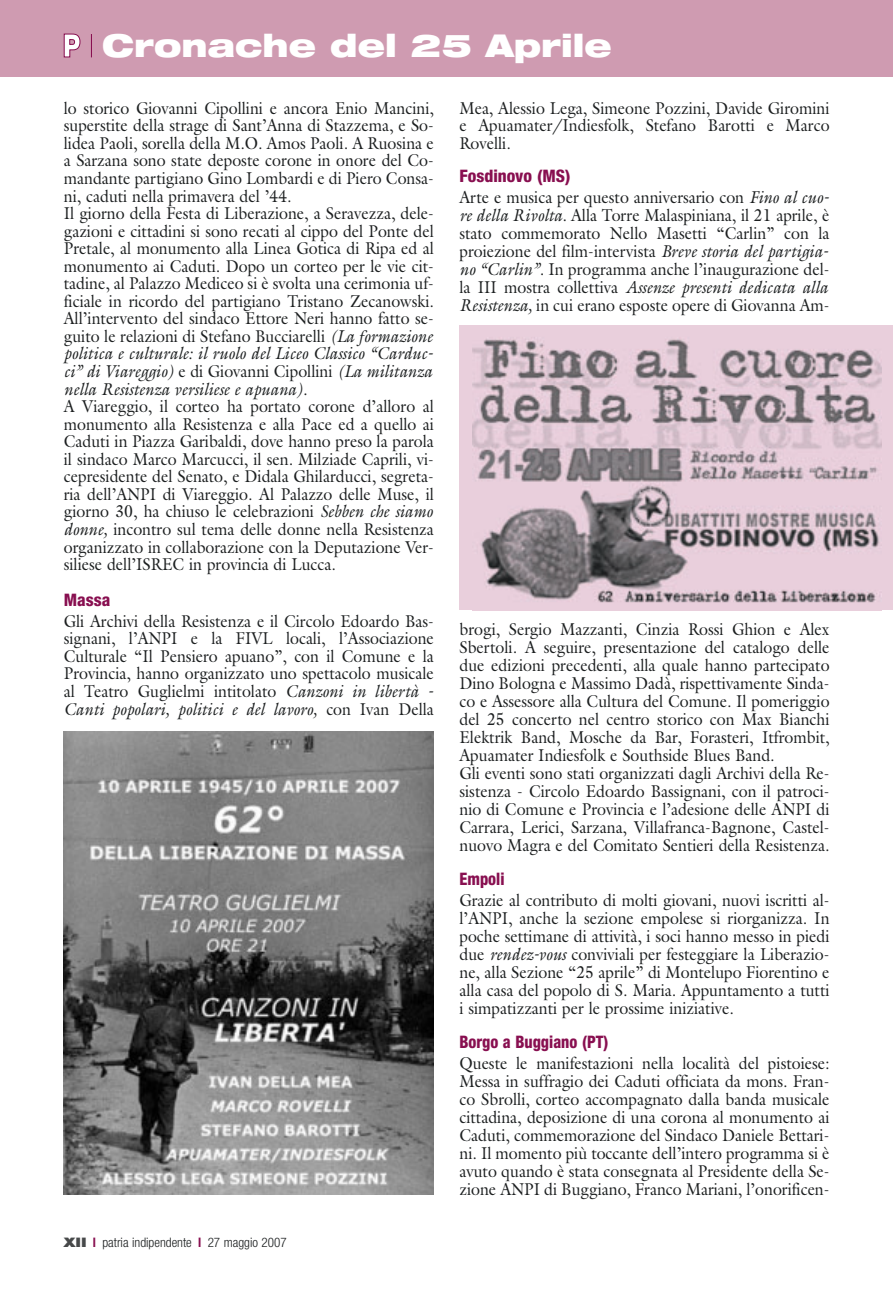
<style>
.page{position:relative;width:893px;height:1296px;background:#fff}
.page>*{position:absolute;margin:0;border:0;box-sizing:border-box;transform-origin:0 0}
.t1{font:900 expanded 31.5px "Helvetica Neue";color:#fff}
.t2{font:17.25px/17.5px "Galliard";color:#1c1f20;text-align:justify;scale:.92 1}
.t3{font:800 condensed 17.25px "Helvetica Neue";color:#880f50;scale:.92 1}
.t4{font:800 condensed 17.25px "Helvetica Neue";color:#880f50}
.t5{font:300 condensed 13.2px "Helvetica Neue";color:#1c1f20}
.s1{font-style:italic}
.s2{font-weight:900;font-stretch:expanded;color:#47494a}
.s3{font-weight:700;color:#880f50}
</style>
<div class="page">
<div style="left:0;top:0;width:892px;height:77px;background:#cf9bb1"></div>
<svg style="left:91px;top:34px;width:1px;height:23px"></svg>
<svg style="left:63px;top:33px;width:18px;height:25px"></svg>
<img style="left:64px;top:731px;width:370px;height:464px">
<div style="left:459px;top:325px;width:433px;height:285px;background:#e9cfdc"></div>
<img style="left:472px;top:339px;width:409px;height:264px">
<h1 class="t1" style="left:102px;top:34px;width:511px">Cronache del 25 Aprile</h1>
<p class="t2" style="left:64px;top:101px;width:404px;text-align:left">lo storico Giovanni Cipollini e ancora Enio Mancini, superstite della strage di Sant’Anna di Stazzema, e So&shy;lidea Paoli, sorella della M.O. Amos Paoli. A Ruosina e a Sarzana sono state deposte corone in onore del Co&shy;mandante partigiano Gino Lombardi e di Piero Consa&shy;ni, caduti nella primavera del ’44.<br>Il giorno della Festa di Liberazione, a Seravezza, dele&shy;gazioni e cittadini si sono recati al cippo del Ponte del Pretale, al monumento alla Linea Gotica di Ripa ed al monumento ai Caduti. Dopo un corteo per le vie cit&shy;tadine, al Palazzo Mediceo si è svolta una cerimonia uf&shy;ficiale in ricordo del partigiano Tristano Zecanowski.<br>All’intervento del sindaco Ettore Neri hanno fatto se&shy;guito le relazioni di Stefano Bucciarelli <span class="s1">(La formazione politica e culturale: il ruolo del Liceo Classico “Carduc&shy;ci” di Viareggio)</span> e di Giovanni Cipollini <span class="s1">(La militanza nella Resistenza versiliese e apuana).</span></p>
<p class="t2" style="left:64px;top:399px;width:404px">A Viareggio, il corteo ha portato corone d’alloro al monumento alla Resistenza e alla Pace ed a quello ai Caduti in Piazza Garibaldi, dove hanno preso la parola il sindaco Marco Marcucci, il sen. Milziade Caprili, vi&shy;cepresidente del Senato, e Didala Ghilarducci, segreta&shy;ria dell’ANPI di Viareggio. Al Palazzo delle Muse, il giorno 30, ha chiuso le celebrazioni <span class="s1">Sebben che siamo donne,</span> incontro sul tema delle donne nella Resistenza organizzato in collaborazione con la Deputazione Ver&shy;siliese dell’ISREC in provincia di Lucca.</p>
<p class="t4" style="left:64px;top:594px;width:48px">Massa</p>
<p class="t2" style="left:64px;top:614px;width:404px">Gli Archivi della Resistenza e il Circolo Edoardo Bas&shy;signani, l’ANPI e la FIVL locali, l’Associazione Culturale “Il Pensiero apuano”, con il Comune e la Provincia, hanno organizzato uno spettacolo musicale al Teatro Guglielmi intitolato <span class="s1">Canzoni in libertà - Canti popolari, politici e del lavoro,</span> con Ivan Della</p>
<p class="t5" style="left:64px;top:1238px;width:224px"><span class="s2">XII</span> <span class="s3">l</span> patria indipendente <span class="s3">l</span> 27 maggio 2007</p>
<p class="t2" style="left:459px;top:101px;width:404px">Mea, Alessio Lega, Simeone Pozzini, Davide Giromini e Apuamater/Indiesfolk, Stefano Barotti e Marco Rovelli.</p>
<p class="t4" style="left:459px;top:170px;width:113px">Fosdinovo (MS)</p>
<p class="t2" style="left:459px;top:190px;width:404px;line-height:18px">Arte e musica per questo anniversario con <span class="s1">Fino al cuo&shy;re della Rivolta.</span> Alla Torre Malaspiniana, il 21 aprile, è stato commemorato Nello Masetti “Carlin” con la proiezione del film-intervista <span class="s1">Breve storia del partigia&shy;no “Carlin”.</span> In programma anche l’inaugurazione del&shy;la III mostra collettiva <span class="s1">Assenze presenti dedicata alla Resistenza,</span> in cui erano esposte opere di Giovanna Am-</p>
<p class="t2" style="left:459px;top:622px;width:404px;line-height:18px;text-align:left">brogi, Sergio Mazzanti, Cinzia Rossi Ghion e Alex Sbertoli. A seguire, presentazione del catalogo delle due edizioni precedenti, alla quale hanno partecipato Dino Bologna e Massimo Dadà, rispettivamente Sinda&shy;co e Assessore alla Cultura del Comune. Il pomeriggio del 25 concerto nel centro storico con Max Bianchi Elektrik Band, Mosche da Bar, Forasteri, Itfrombit, Apuamater Indiesfolk e Southside Blues Band.<br>Gli eventi sono stati organizzati dagli Archivi della Re&shy;sistenza - Circolo Edoardo Bassignani, con il patroci&shy;nio di Comune e Provincia e l’adesione delle ANPI di Carrara, Lerici, Sarzana, Villafranca-Bagnone, Castel&shy;nuovo Magra e del Comitato Sentieri della Resistenza.</p>
<p class="t3" style="left:459px;top:873px;width:50px">Empoli</p>
<p class="t2" style="left:459px;top:893px;width:404px;line-height:18px">Grazie al contributo di molti giovani, nuovi iscritti al&shy;l’ANPI, anche la sezione empolese si riorganizza. In poche settimane di attività, i soci hanno messo in piedi due <span class="s1">rendez-vous</span> conviviali per festeggiare la Liberazio&shy;ne, alla Sezione “25 aprile” di Montelupo Fiorentino e alla casa del popolo di S. Maria. Appuntamento a tutti i simpatizzanti per le prossime iniziative.</p>
<p class="t3" style="left:459px;top:1035px;width:163px">Borgo a Buggiano (PT)</p>
<p class="t2" style="left:459px;top:1056px;width:404px;line-height:18px">Queste le manifestazioni nella località del pistoiese:<br>Messa in suffragio dei Caduti officiata da mons. Fran&shy;co Sbrolli, corteo accompagnato dalla banda musicale cittadina, deposizione di una corona al monumento ai Caduti, commemorazione del Sindaco Daniele Bettari&shy;ni. Il momento più toccante dell’intero programma si è avuto quando è stata consegnata al Presidente della Se&shy;zione ANPI di Buggiano, Franco Mariani, l’onorificen-</p>
</div>
